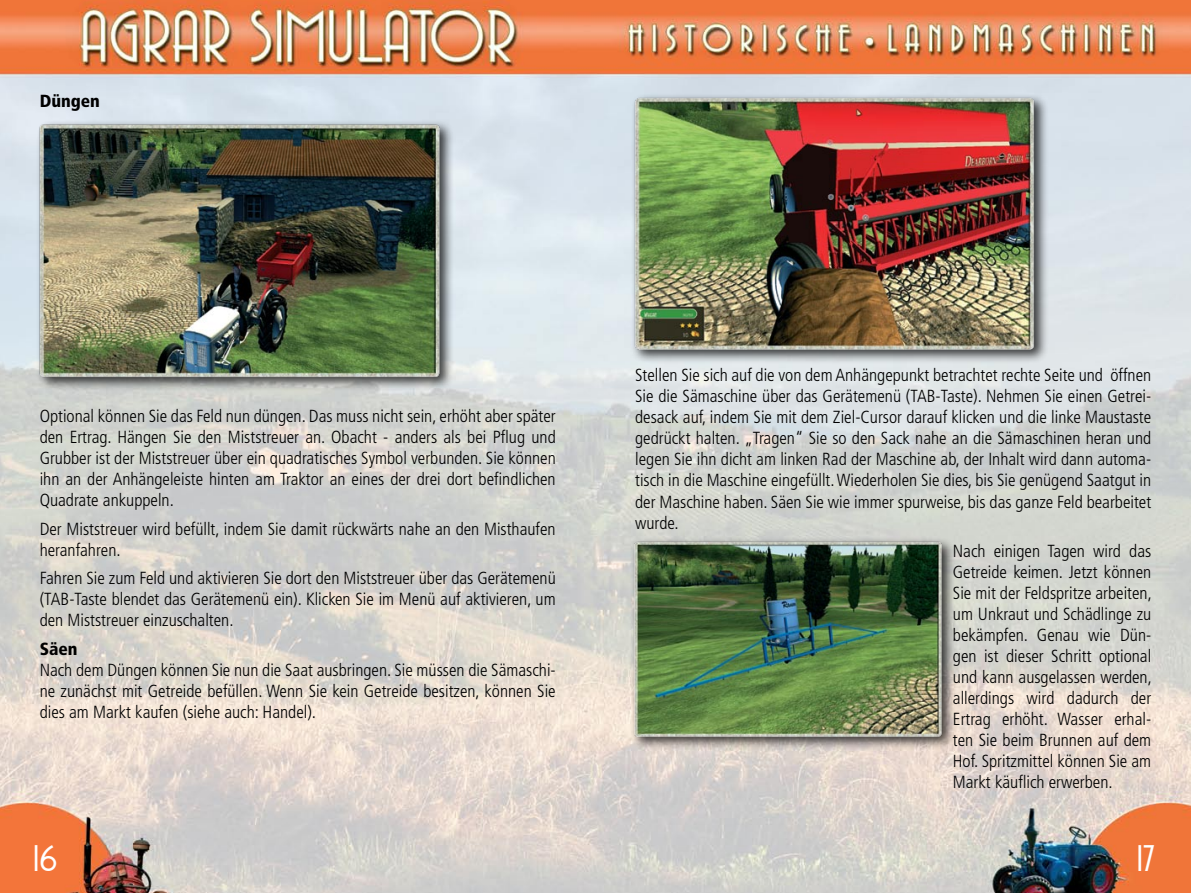
<style>
.page{position:relative;width:1191px;height:893px;background:#fff}
.page>*{position:absolute;margin:0;border:0;box-sizing:border-box;transform-origin:0 0}
.t1{font:38.5px "Avenida Let Plain";color:#fff}
.t2{font:300 condensed 17.5px/21px "Frutiger";color:#000;text-align:justify}
.t3{font:900 condensed 17.5px "Frutiger";color:#000}
</style>
<div class="page">
<img style="left:0;top:0;width:1191px;height:893px">
<div style="left:36px;top:120px;width:446px;height:300px;background:#000;opacity:.75"></div>
<img style="left:33px;top:121px;width:414px;height:259px">
<div style="left:630px;top:93px;width:447px;height:300px;background:#000;opacity:.75"></div>
<img style="left:627px;top:94px;width:414px;height:259px">
<div style="left:630px;top:537px;width:350px;height:267px;background:#000;opacity:.75"></div>
<img style="left:627px;top:538px;width:321px;height:201px">
<p class="t3" style="left:40px;top:91px;width:62px">Düngen</p>
<p class="t2" style="left:40px;top:406px;width:517px">Optional können Sie das Feld nun düngen. Das muss nicht sein, erhöht aber später den Ertrag. Hängen Sie den Miststreuer an. Obacht - anders als bei Pflug und Grubber ist der Miststreuer über ein quadratisches Symbol verbunden. Sie können ihn an der Anhängeleiste hinten am Traktor an eines der drei dort befindlichen Quadrate ankuppeln.</p>
<p class="t2" style="left:40px;top:519px;width:517px">Der Miststreuer wird befüllt, indem Sie damit rückwärts nahe an den Misthaufen heranfahren.</p>
<p class="t2" style="left:40px;top:568px;width:517px">Fahren Sie zum Feld und aktivieren Sie dort den Miststreuer über das Gerätemenü (TAB-Taste blendet das Gerätemenü ein). Klicken Sie im Menü auf aktivieren, um den Miststreuer einzuschalten.</p>
<p class="t3" style="left:40px;top:638px;width:39px">Säen</p>
<p class="t2" style="left:40px;top:659px;width:517px">Nach dem Düngen können Sie nun die Saat ausbringen. Sie müssen die Sämaschi&shy;ne zunächst mit Getreide befüllen. Wenn Sie kein Getreide besitzen, können Sie dies am Markt kaufen (siehe auch: Handel).</p>
<p class="t2" style="left:635px;top:365px;width:517px">Stellen Sie sich auf die von dem Anhängepunkt betrachtet rechte Seite und öffnen Sie die Sämaschine über das Gerätemenü (TAB-Taste). Nehmen Sie einen Getrei&shy;desack auf, indem Sie mit dem Ziel-Cursor darauf klicken und die linke Maustaste gedrückt halten. „Tragen“ Sie so den Sack nahe an die Sämaschinen heran und legen Sie ihn dicht am linken Rad der Maschine ab, der Inhalt wird dann automa&shy;tisch in die Maschine eingefüllt. Wiederholen Sie dies, bis Sie genügend Saatgut in der Maschine haben. Säen Sie wie immer spurweise, bis das ganze Feld bearbeitet wurde.</p>
<p class="t2" style="left:953px;top:541px;width:200px">Nach einigen Tagen wird das Getreide keimen. Jetzt können Sie mit der Feldspritze arbeiten, um Unkraut und Schädlinge zu bekämpfen. Genau wie Dün&shy;gen ist dieser Schritt optional und kann ausgelassen werden, allerdings wird dadurch der Ertrag erhöht. Wasser erhal&shy;ten Sie beim Brunnen auf dem Hof. Spritzmittel können Sie am Markt käuflich erwerben.</p>
<h1 class="t1" style="left:33px;top:839px;width:25px">16</h1>
<h1 class="t1" style="left:1136px;top:839px;width:19px">17</h1>
</div>
